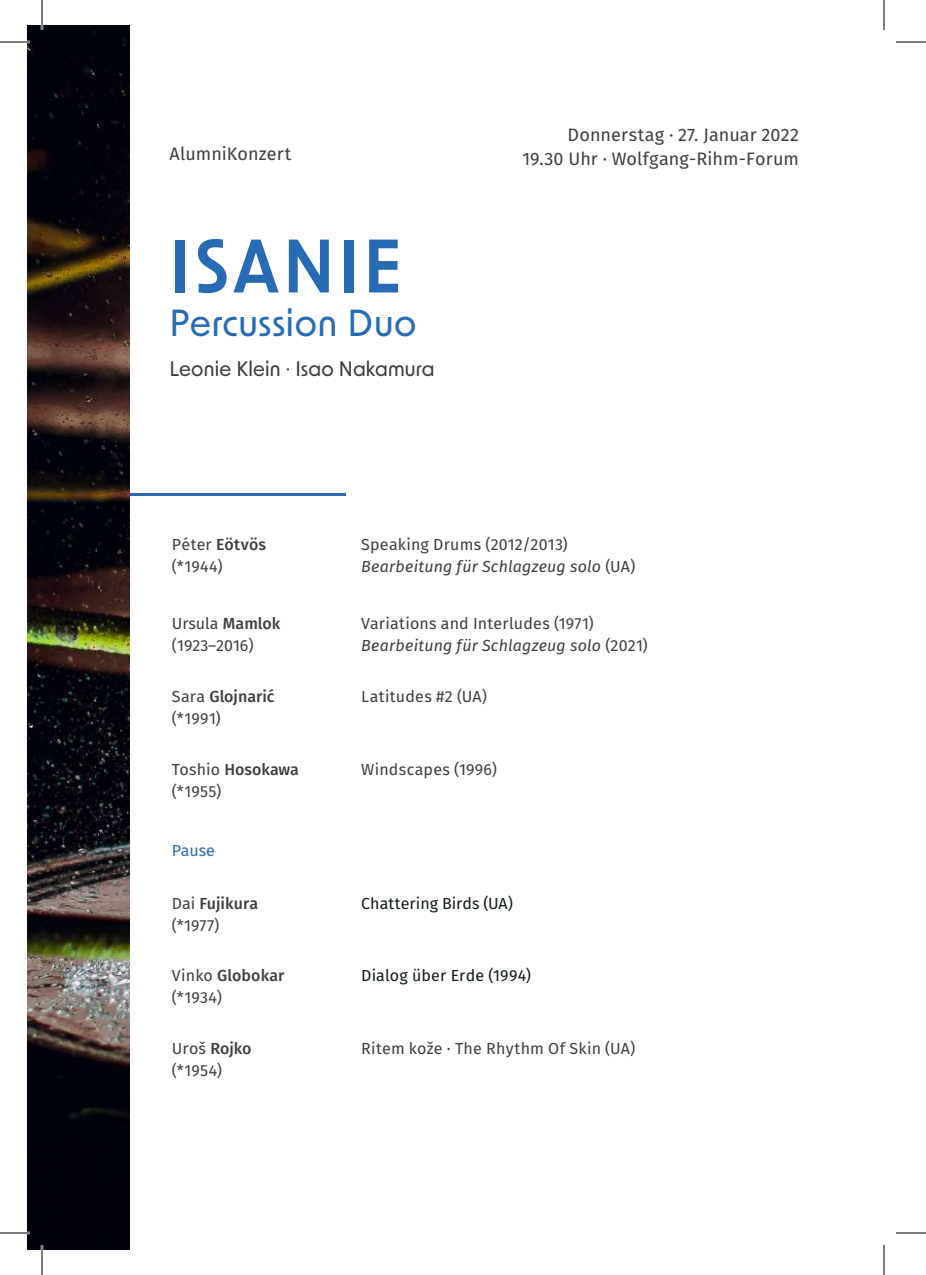
<style>
.page{position:relative;width:926px;height:1275px;background:#fff}
.page>*{position:absolute;margin:0;border:0;box-sizing:border-box;transform-origin:0 0}
.t1{font:600 72px "New Order";letter-spacing:.05em;color:#276bb5}
.t2{font:500 36px "New Order";letter-spacing:.015em;color:#276bb5}
.t3{font:500 20px "New Order";letter-spacing:.01em;color:#3e3e3f}
.t4{font:18px/24px "Fira Sans";letter-spacing:.005em;color:#3e3e3f;text-align:right}
.t5{font:16px/22px "Fira Sans";letter-spacing:.01em;color:#3e3e3f}
.t6{font:16px "Fira Sans";letter-spacing:.005em;color:#10191c}
.t7{font:16px "Fira Sans";color:#276bb5}
.s1{font-weight:500}
.s2{font-style:italic}
</style>
<div class="page">
<hr style="left:62px;top:493px;width:283px;height:3px;background:#276bb5">
<img style="left:28px;top:25px;width:102px;height:1225px">
<hr style="left:0;top:41px;width:30px;height:2px;background:#fff">
<hr style="left:0;top:1231px;width:30px;height:3px;background:#fff">
<hr style="left:41px;top:0;width:2px;height:30px;background:#fff">
<hr style="left:41px;top:1245px;width:2px;height:30px;background:#fff">
<hr style="left:0;top:42px;width:30px;height:1px;background:#000">
<hr style="left:896px;top:42px;width:30px;height:1px;background:#000">
<hr style="left:0;top:1232px;width:30px;height:1px;background:#000">
<hr style="left:896px;top:1232px;width:30px;height:1px;background:#000">
<hr style="left:42px;top:0;width:1px;height:30px;background:#000">
<hr style="left:42px;top:1245px;width:1px;height:30px;background:#000">
<hr style="left:884px;top:0;width:1px;height:30px;background:#000">
<hr style="left:884px;top:1245px;width:1px;height:30px;background:#000">
<p class="t4" style="left:170px;top:142px;width:123px">AlumniKonzert</p>
<h1 class="t1" style="left:170px;top:219px;width:234px">ISANIE</h1>
<h2 class="t2" style="left:170px;top:299px;width:248px">Percussion Duo</h2>
<p class="t3" style="left:170px;top:355px;width:266px">Leonie Klein · Isao Nakamura</p>
<p class="t4" style="left:522px;top:122px;width:278px">Donnerstag · 27. Januar 2022<br>19.30 Uhr · Wolfgang-Rihm-Forum</p>
<p class="t5" style="left:172px;top:533px;width:96px">Péter <span class="s1">Eötvös </span>(*1944)</p>
<p class="t5" style="left:361px;top:533px;width:276px">Speaking Drums (2012/2013)<br><span class="s2">Bearbeitung für Schlagzeug solo</span> (UA)</p>
<p class="t5" style="left:172px;top:612px;width:110px">Ursula <span class="s1">Mamlok </span>(1923–2016)</p>
<p class="t5" style="left:361px;top:612px;width:288px">Variations and Interludes (1971)<br><span class="s2">Bearbeitung für Schlagzeug solo</span> (2021)</p>
<p class="t5" style="left:172px;top:685px;width:104px">Sara <span class="s1">Glojnarić </span>(*1991)</p>
<p class="t5" style="left:361px;top:685px;width:127px">Latitudes #2 (UA)</p>
<p class="t5" style="left:172px;top:758px;width:129px">Toshio <span class="s1">Hosokawa </span>(*1955)</p>
<p class="t5" style="left:361px;top:758px;width:137px">Windscapes (1996)</p>
<p class="t7" style="left:172px;top:839px;width:45px">Pause</p>
<p class="t5" style="left:172px;top:892px;width:88px">Dai <span class="s1">Fujikura </span>(*1977)</p>
<p class="t6" style="left:361px;top:891px;width:153px">Chattering Birds (UA)</p>
<p class="t5" style="left:172px;top:964px;width:114px">Vinko <span class="s1">Globokar </span>(*1934)</p>
<p class="t6" style="left:361px;top:964px;width:171px">Dialog über Erde (1994)</p>
<p class="t5" style="left:172px;top:1037px;width:81px">Uroš <span class="s1">Rojko </span>(*1954)</p>
<p class="t5" style="left:361px;top:1037px;width:276px">Ritem kože · The Rhythm Of Skin (UA)</p>
</div>
